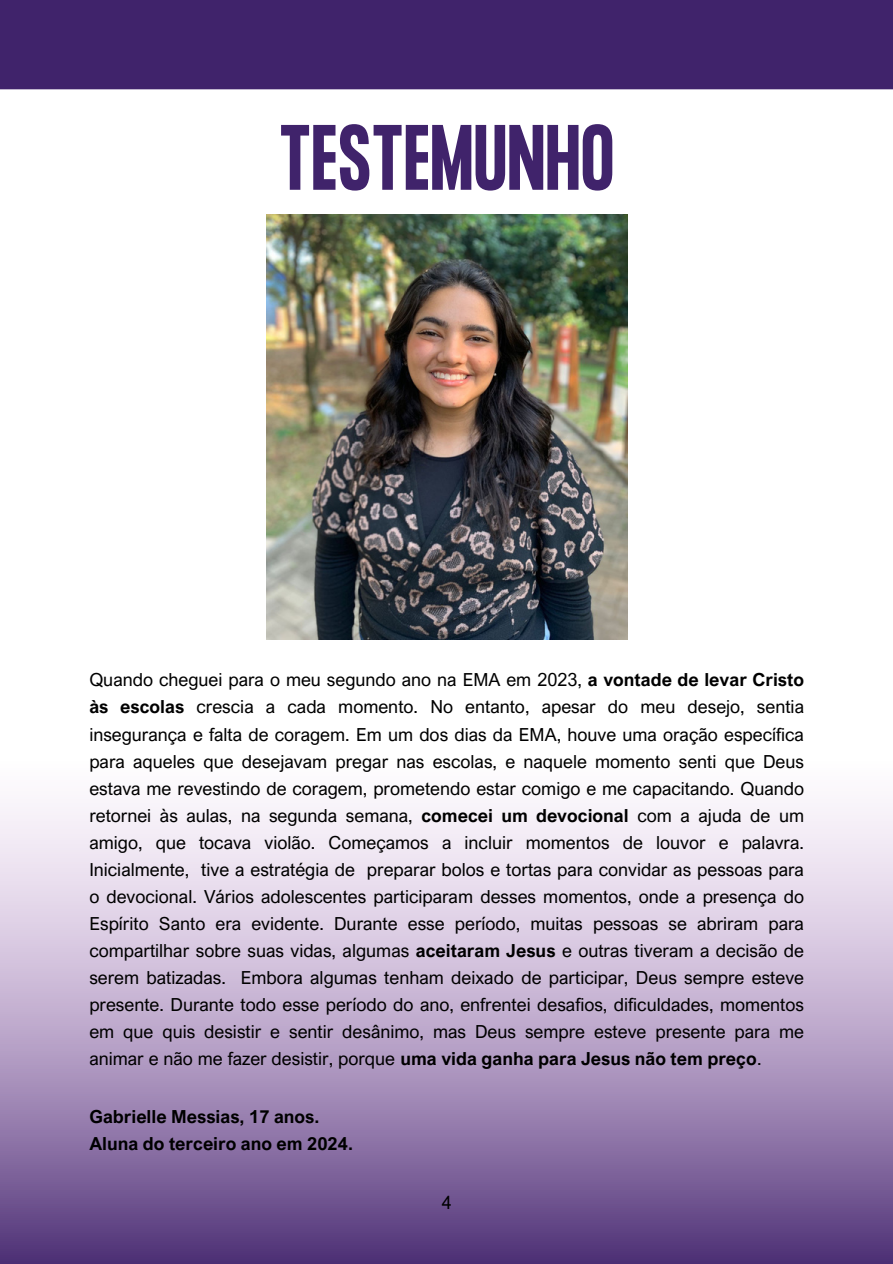
<style>
.page{position:relative;width:893px;height:1264px;background:#fff}
.page>*{position:absolute;margin:0;border:0;box-sizing:border-box;transform-origin:0 0}
.t1{font:700 81px "Formula Condensed";color:#40236b}
.t2{font:18px/27px "Arial Nova";color:#000;text-align:justify}
.t3{font:700 18px/27px "Arial Nova";color:#000}
.s1{font-weight:700}
</style>
<div class="page">
<svg style="left:0;top:803px;width:892px;height:460px;background:#b39fc4"></svg>
<div style="left:0;top:0;width:892px;height:89px;background:#40236b"></div>
<img style="left:267px;top:214px;width:360px;height:425px">
<p class="t1" style="left:279px;top:117px;width:337px">TESTEMUNHO</p>
<h1 class="t2" style="left:89px;top:666px;width:716px">Quando cheguei para o meu segundo ano na EMA em 2023, <span class="s1">a vontade de levar Cristo às escolas</span> crescia a cada momento. No entanto, apesar do meu desejo, sentia insegurança e falta de coragem. Em um dos dias da EMA, houve uma oração específica para aqueles que desejavam pregar nas escolas, e naquele momento senti que Deus estava me revestindo de coragem, prometendo estar comigo e me capacitando. Quando retornei às aulas, na segunda semana, <span class="s1">comecei um devocional</span> com a ajuda de um amigo, que tocava violão. Começamos a incluir momentos de louvor e palavra.<br>Inicialmente, tive a estratégia de preparar bolos e tortas para convidar as pessoas para o devocional. Vários adolescentes participaram desses momentos, onde a presença do Espírito Santo era evidente. Durante esse período, muitas pessoas se abriram para compartilhar sobre suas vidas, algumas <span class="s1">aceitaram Jesus</span> e outras tiveram a decisão de serem batizadas. Embora algumas tenham deixado de participar, Deus sempre esteve presente. Durante todo esse período do ano, enfrentei desafios, dificuldades, momentos em que quis desistir e sentir desânimo, mas Deus sempre esteve presente para me animar e não me fazer desistir, porque <span class="s1">uma vida ganha para Jesus não tem preço</span>.</h1>
<h2 class="t3" style="left:89px;top:1103px;width:265px">Gabrielle Messias, 17 anos.<br>Aluna do terceiro ano em 2024.</h2>
<p class="t2" style="left:441px;top:1188px;width:12px">4</p>
</div>
